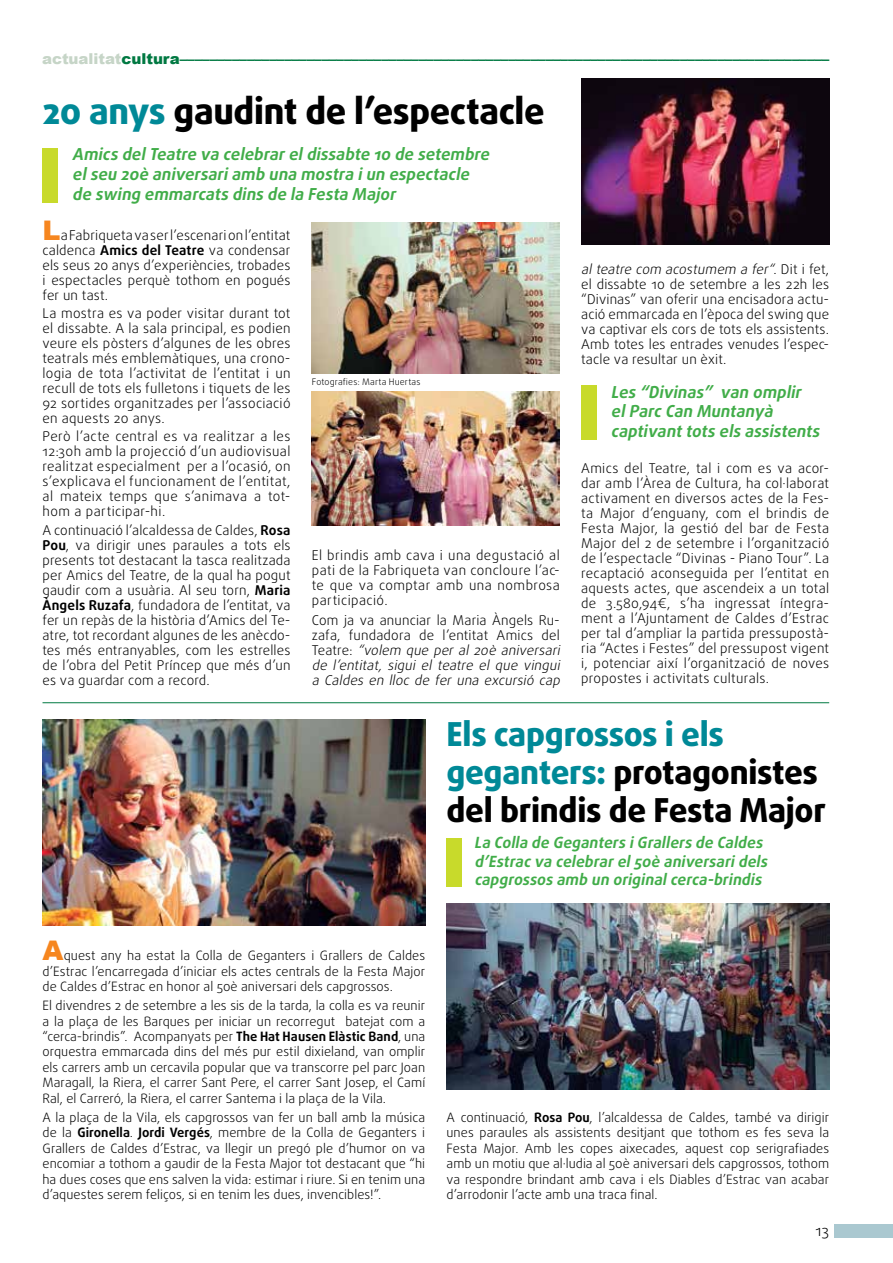
<style>
.page{position:relative;width:893px;height:1263px;background:#fff}
.page>*{position:absolute;margin:0;border:0;box-sizing:border-box;transform-origin:0 0}
.t1{font:800 36px "Daxline Pro";letter-spacing:-.01em;color:#000}
.t2{font:800 33px/37.8px "Daxline Pro";letter-spacing:-.01em;color:#000}
.t3{font:italic 700 16.5px/19.8px "Daxline Pro";color:#41ad49}
.t4{font:italic 700 15.45px/18.5px "Daxline Pro";color:#41ad49}
.t5{font:900 15px "Arial";letter-spacing:-.005em;color:#007942}
.t6{font:300 15px "Daxline Pro";color:#000}
.t7{font:300 13.5px/15px "Daxline Pro";letter-spacing:.015em;color:#000;text-align:justify}
.t8{font:italic 300 13.5px/15px "Daxline Pro";color:#000}
.t9{font:300 12.9px/15.5px "Daxline Pro";letter-spacing:.005em;color:#000;text-align:justify}
.t10{font:300 9px "Daxline Pro";letter-spacing:.02em;color:#000}
.s1{color:#c6d5c7}
.s2{color:#008997}
.s3{font-family:"Arial";font-weight:900;font-size:27px;color:#f6861f}
.s4{font-weight:700}
.s5{font-style:normal}
.s6{font-style:italic}
</style>
<div class="page">
<div style="left:834px;top:1224px;width:59px;height:13px;background:#aac8d0"></div>
<img style="left:446px;top:904px;width:383px;height:186px">
<img style="left:43px;top:720px;width:382px;height:206px">
<div style="left:447px;top:838px;width:15px;height:49px;background:#c8da2b"></div>
<hr style="left:43px;top:702px;width:786px;height:1px;background:#007942">
<div style="left:43px;top:148px;width:15px;height:54px;background:#c8da2b"></div>
<img style="left:581px;top:79px;width:248px;height:165px">
<img style="left:312px;top:391px;width:248px;height:134px">
<img style="left:312px;top:222px;width:248px;height:152px">
<div style="left:581px;top:385px;width:16px;height:55px;background:#c8da2b"></div>
<p class="t5" style="left:42px;top:48px;width:789px"><span class="s1">actualitat</span>cultura–––––––––––––––––––––––––––––––––––––––––––––––––––––––––––––––––––––––––––––––––––––––</p>
<h1 class="t1" style="left:43px;top:88px;width:504px"><span class="s2">20 anys</span> gaudint de l’espectacle</h1>
<p class="t3" style="left:72px;top:145px;width:422px">Amics delTeatre va celebrareldissabte 10 de setembre elseu 20è aniversariamb una mostra iun espectacle de swing emmarcats dins de la Festa Major</p>
<p class="t7" style="left:43px;top:228px;width:250px"><span class="s3">L</span>a Fabriqueta va ser l’escenari on l’entitat caldenca <span class="s4">Amics del Teatre</span> va condensar els seus 20 anys d’experiències, trobades i espectacles perquè tothom en pogués fer un tast.</p>
<p class="t7" style="left:43px;top:306px;width:250px">La mostra es va poder visitar durant tot el dissabte. A la sala principal, es podien veure els pòsters d’algunes de les obres teatrals més emblemàtiques, una crono&shy;logia de tota l’activitat de l’entitat i un recull de tots els fulletons i tiquets de les 92 sortides organitzades per l’associació en aquests 20 anys.</p>
<p class="t7" style="left:43px;top:429px;width:250px">Però l’acte central es va realitzar a les 12:30h amb la projecció d’un audiovisual realitzat especialment per a l’ocasió, on s’explicava el funcionament de l’entitat, al mateix temps que s’animava a tot&shy;hom a participar-hi.</p>
<p class="t7" style="left:43px;top:522px;width:250px">A continuació l’alcaldessa de Caldes, <span class="s4">Rosa Pou</span>, va dirigir unes paraules a tots els presents tot destacant la tasca realitzada per Amics del Teatre, de la qual ha pogut gaudir com a usuària. Al seu torn, <span class="s4">Maria Àngels Ruzafa</span>, fundadora de l’entitat, va fer un repàs de la història d’Amics del Te&shy;atre, tot recordant algunes de les anècdo&shy;tes més entranyables, com les estrelles de l’obra del Petit Príncep que més d’un es va guardar com a record.</p>
<p class="t10" style="left:312px;top:376px;width:110px">Fotografies: Marta Huertas</p>
<p class="t7" style="left:312px;top:548px;width:250px">El brindis amb cava i una degustació al pati de la Fabriqueta van concloure l’ac&shy;te que va comptar amb una nombrosa participació.</p>
<p class="t8" style="left:312px;top:612px;width:253px"><span class="s5">Com ja va anunciar la Maria Àngels Ru&shy;zafa, fundadora de l’entitat Amics del Te a t re :</span> “volem que per al 20è aniversari de l’entitat, sigui el teatre el que vingui a Caldes en lloc de fer una excursió cap</p>
<p class="t7" style="left:581px;top:262px;width:250px"><span class="s6">al teatre com acostumem a fer“</span>. D i t i fe t, el dissabte 10 de setembre a les 22h les “Divinas” van oferir una encisadora actu&shy;ació emmarcada en l’època del swing que va captivar els cors de tots els assistents.<br>Amb totes les entrades venudes l’espec&shy;tacle va resultar un èxit.</p>
<p class="t3" style="left:611px;top:382px;width:214px">Les “Divinas” van omplir elParc Can Muntanyà captivanttots els assistents</p>
<p class="t7" style="left:581px;top:461px;width:250px">Amics del Teatre, tal i com es va acor&shy;dar amb l’Àrea de Cultura, ha col·laborat activament en diversos actes de la Fes&shy;ta Major d’enguany, com el brindis de Festa Major, la gestió del bar de Festa Major del 2 de setembre i l’organització de l’espectacle “Divinas - Piano Tour”. La recaptació aconseguida per l’entitat en aquests actes, que ascendeix a un total de 3.580,94€, s’ha ingressat íntegra&shy;ment a l’Ajuntament de Caldes d’Estrac per tal d’ampliar la partida pressupostà&shy;ria “Actes i Festes” del pressupost vigent i, potenciar així l’organització de noves propostes i activitats culturals.</p>
<p class="t9" style="left:43px;top:948px;width:384px"><span class="s3">A</span>quest any ha estat la Colla de Geganters i Grallers de Caldes d’Estrac l’encarregada d’iniciar els actes centrals de la Festa Major de Caldes d’Estrac en honor al 50è aniversari dels capgrossos.</p>
<p class="t9" style="left:43px;top:998px;width:384px">El divendres 2 de setembre a les sis de la tarda, la colla es va reunir a la plaça de les Barques per iniciar un recorregut batejat com a “cerca-brindis”. Acompanyats per <span class="s4">The Hat Hausen Elàstic Band</span>, una orquestra emmarcada dins del més pur estil dixieland, van omplir els carrers amb un cercavila popular que va transcorre pel parc Joan Maragall, la Riera, el carrer Sant Pere, el carrer Sant Josep, el Camí Ral, el Carreró, la Riera, el carrer Santema i la plaça de la Vila.</p>
<p class="t9" style="left:43px;top:1109px;width:384px">A la plaça de la Vila, els capgrossos van fer un ball amb la música de la <span class="s4">Gironella</span>. <span class="s4">Jordi Vergés</span>, membre de la Colla de Geganters i Grallers de Caldes d’Estrac, va llegir un pregó ple d’humor on va encomiar a tothom a gaudir de la Festa Major tot destacant que “hi ha dues coses que ens salven la vida: estimar i riure. Si en tenim una d’aquestes serem feliços, si en tenim les dues, invencibles!”.</p>
<h2 class="t2" style="left:446px;top:716px;width:381px"><span class="s2">Els capgrossos i els geganters:</span> protagonistes del brindis de Festa Major</h2>
<p class="t4" style="left:474px;top:834px;width:298px">La Colla de Geganters iGrallers de Caldes d’Estrac va celebrarel50è aniversaridels capgrossos amb un originalcerca-brindis</p>
<p class="t9" style="left:446px;top:1110px;width:384px">A continuació, <span class="s4">Rosa Pou</span>, l’alcaldessa de Caldes, també va dirigir unes paraules als assistents desitjant que tothom es fes seva la Festa Major. Amb les copes aixecades, aquest cop serigrafiades amb un motiu que al·ludia al 50è aniversari dels capgrossos, tothom va respondre brindant amb cava i els Diables d’Estrac van acabar d’arrodonir l’acte amb una traca final.</p>
<p class="t6" style="left:815px;top:1220px;width:15px">13</p>
</div>
